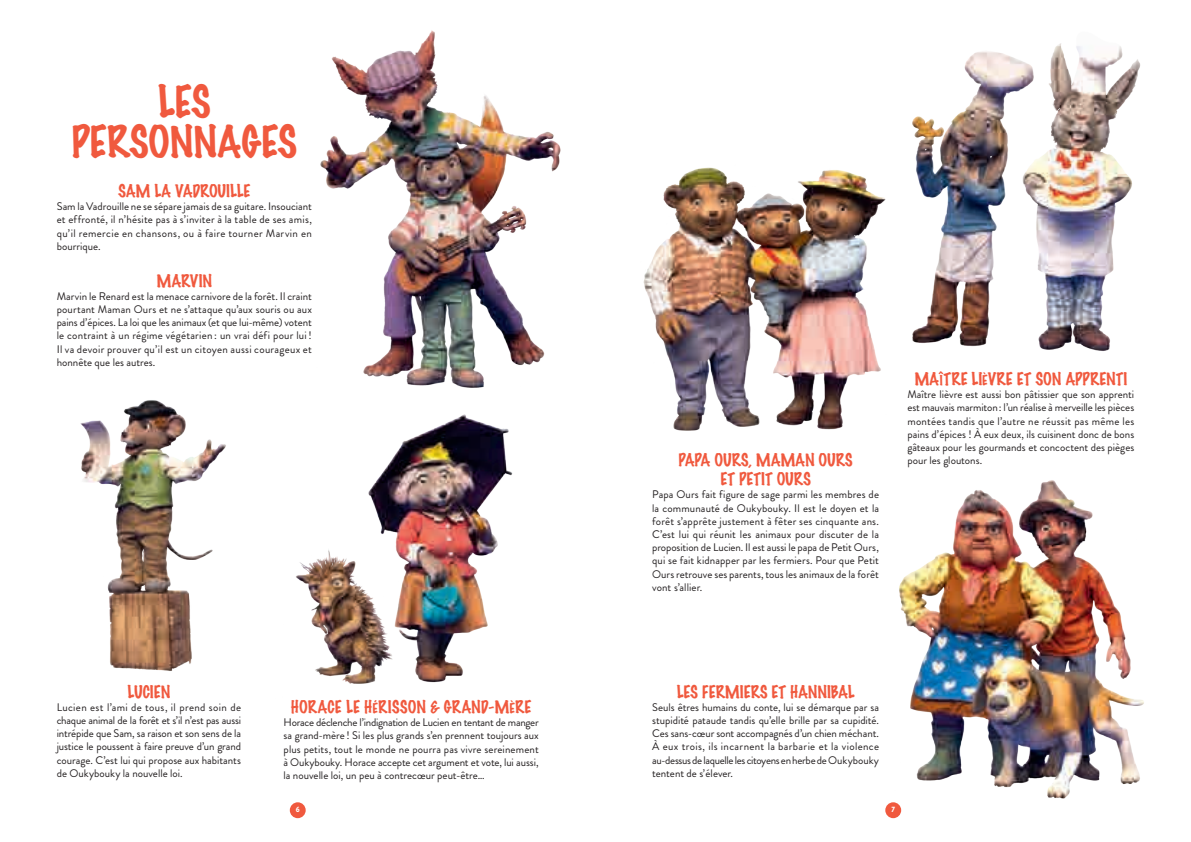
<style>
.page{position:relative;width:1191px;height:842px;background:#fff}
.page>*{position:absolute;margin:0;border:0;box-sizing:border-box;transform-origin:0 0}
.t1{font:100 40px "Marker Felt";letter-spacing:-.005em;color:#f0593e}
.bold{font:100 16px "Marker Felt";color:#f0593e}
.t2{font:11px/13.2px "Brandon Grotesque";color:#231f20;text-align:justify}
.t3{font:900 7.7px "Brandon Grotesque";color:#fff;scale:.95 1}
</style>
<div class="page">
<div style="left:290px;top:802px;width:16px;height:16px;background:#f0593e;border-radius:50%"></div>
<div style="left:885px;top:802px;width:16px;height:16px;background:#f0593e;border-radius:50%"></div>
<img style="left:912px;top:52px;width:67px;height:295px">
<img style="left:979px;top:43px;width:161px;height:308px">
<img style="left:320px;top:30px;width:241px;height:358px">
<img style="left:368px;top:414px;width:145px;height:269px">
<img style="left:296px;top:540px;width:117px;height:144px">
<img style="left:80px;top:400px;width:146px;height:271px">
<img style="left:643px;top:167px;width:243px;height:264px">
<img style="left:893px;top:480px;width:251px;height:328px">
<p class="t1" style="left:158px;top:70px;width:54px">LES</p>
<p class="t1" style="left:71px;top:110px;width:227px">PERSONNAGES</p>
<p class="bold" style="left:118px;top:178px;width:134px">SAM LA VADROUILLE</p>
<p class="t2" style="left:57px;top:200px;width:257px">Sam la Vadrouille ne se sépare jamais de sa guitare. Insouciant et effronté, il n’hésite pas à s’inviter à la table de ses amis, qu’il remercie en chansons, ou à faire tourner Marvin en bourrique.</p>
<p class="bold" style="left:156px;top:268px;width:57px">MARVIN</p>
<p class="t2" style="left:57px;top:289px;width:257px">Marvin le Renard est la menace carnivore de la forêt. Il craint pourtant Maman Ours et ne s’attaque qu’aux souris ou aux pains d’épices. La loi que les animaux (et que lui-même) votent le contraint à un régime végétarien : un vrai défi pour lui !<br>Il va devoir prouver qu’il est un citoyen aussi courageux et honnête que les autres.</p>
<p class="bold" style="left:678px;top:447px;width:176px">PAPA OURS, MAMAN OURS</p>
<p class="bold" style="left:720px;top:466px;width:92px">ET PETIT OURS</p>
<p class="t2" style="left:652px;top:488px;width:228px">Papa Ours fait figure de sage parmi les membres de la communauté de Oukybouky. Il est le doyen et la forêt s’apprête justement à fêter ses cinquante ans.<br>C’est lui qui réunit les animaux pour discuter de la proposition de Lucien. Il est aussi le papa de Petit Ours, qui se fait kidnapper par les fermiers. Pour que Petit Ours retrouve ses parents, tous les animaux de la forêt vont s’allier.</p>
<p class="bold" style="left:914px;top:366px;width:214px">MAÎTRE LIÈVRE ET SON APPRENTI</p>
<p class="t2" style="left:907px;top:388px;width:228px">Maître lièvre est aussi bon pâtissier que son apprenti est mauvais marmiton: l’un réalise à merveille les pièces montées tandis que l’autre ne réussit pas même les pains d’épices ! À eux deux, ils cuisinent donc de bons gâteaux pour les gourmands et concoctent des pièges pour les gloutons.</p>
<p class="bold" style="left:127px;top:679px;width:44px">LUCIEN</p>
<p class="t2" style="left:57px;top:700px;width:186px">Lucien est l’ami de tous, il prend soin de chaque animal de la forêt et s’il n’est pas aussi intrépide que Sam, sa raison et son sens de la justice le poussent à faire preuve d’un grand courage. C’est lui qui propose aux habitants de Oukybouky la nouvelle loi.</p>
<p class="bold" style="left:291px;top:694px;width:242px">HORACE LE HÉRISSON &amp; GRAND-MÈRE</p>
<p class="t2" style="left:283px;top:716px;width:257px">Horace déclenche l’indignation de Lucien en tentant de manger sa grand-mère ! Si les plus grands s’en prennent toujours aux plus petits, tout le monde ne pourra pas vivre sereinement à Oukybouky. Horace accepte cet argument et vote, lui aussi, la nouvelle loi, un peu à contrecœur peut-être…</p>
<p class="bold" style="left:676px;top:679px;width:179px">LES FERMIERS ET HANNIBAL</p>
<p class="t2" style="left:652px;top:700px;width:228px">Seuls êtres humains du conte, lui se démarque par sa stupidité pataude tandis qu’elle brille par sa cupidité.<br>Ces sans-cœur sont accompagnés d’un chien méchant.<br>À eux trois, ils incarnent la barbarie et la violence au-dessus de laquelle les citoyens en herbe de Oukybouky tentent de s’élever.</p>
<p class="t3" style="left:296px;top:804px;width:6px">6</p>
<p class="t3" style="left:891px;top:804px;width:5px">7</p>
</div>
